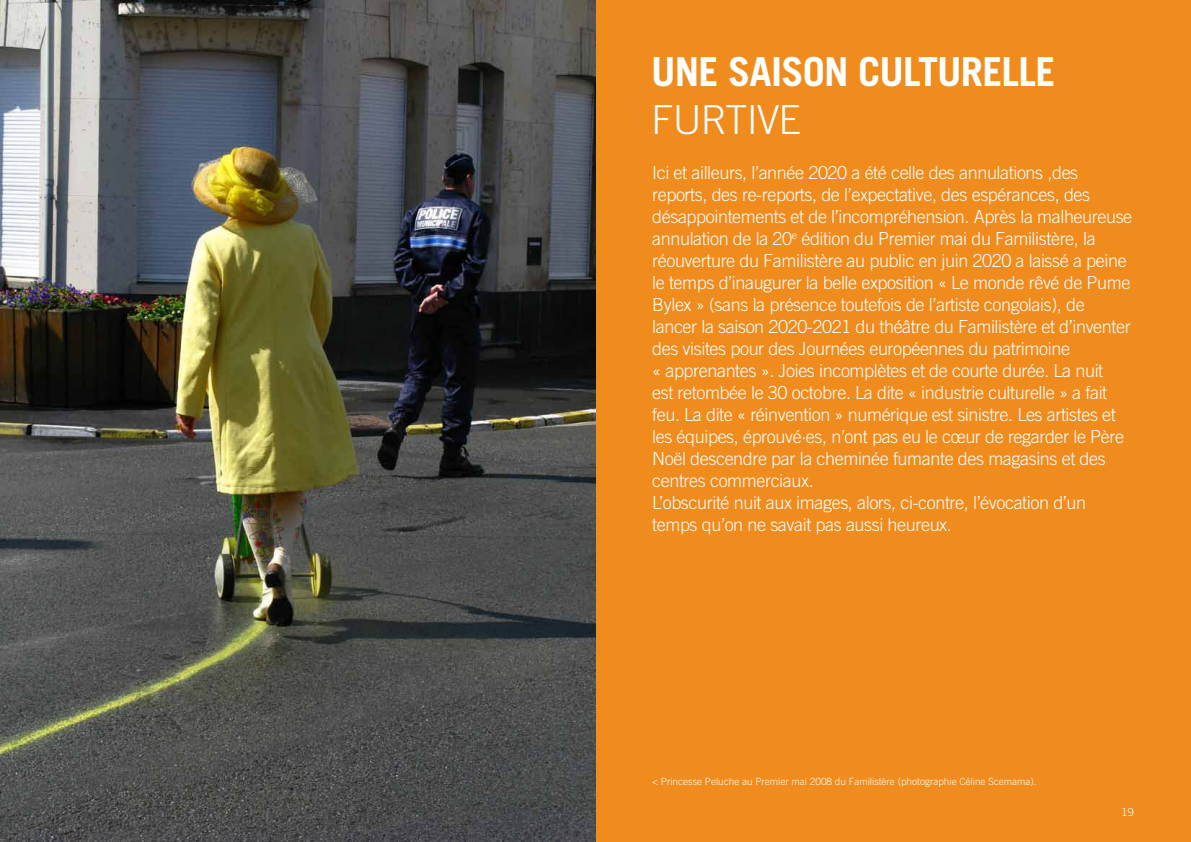
<style>
.page{position:relative;width:1191px;height:842px;background:#fff}
.page>*{position:absolute;margin:0;border:0;box-sizing:border-box;transform-origin:0 0}
.t1{font:700 40px "Trade Gothic LT Std";letter-spacing:-.02em;color:#fff}
.t2{font:300 40px "Trade Gothic LT Std";color:#fff}
.t3{font:300 18px/22px "Trade Gothic LT Std";letter-spacing:-.02em;color:#fff}
.t4{font:300 11px "Trade Gothic LT Std";color:#fff}
.t5{font:300 10px "Trade Gothic LT Std";color:#fff}
</style>
<div class="page">
<div style="left:595px;top:0;width:596px;height:842px;background:#f08b1d"></div>
<img style="left:0;top:0;width:595px;height:842px">
<h1 class="t1" style="left:651px;top:47px;width:406px">UNE SAISON CULTURELLE</h1>
<h1 class="t2" style="left:651px;top:96px;width:25px">fur</h1>
<h1 class="t2" style="left:725px;top:96px;width:77px">tive</h1>
<p class="t3" style="left:652px;top:161px;width:481px">Ici et ailleurs, l’année 2020 a été celle des annulations ,des reports, des re-reports, de l’expectative, des espérances, des désappointements et de l’incompréhension. Après la malheureuse annulation de la 20<sup>e</sup> édition du Premier mai du Familistère, la réouverture du Familistère au public en juin 2020 a laissé a peine le temps d’inaugurer la belle exposition « Le monde rêvé de Pume Bylex » (sans la présence toutefois de l’artiste congolais), de lancer la saison 2020-2021 du théâtre du Familistère et d’inventer des visites pour des Journées européennes du patrimoine<br>« apprenantes ». Joies incomplètes et de courte durée. La nuit<br>est retombée le 30 octobre. La dite « industrie culturelle » a fait feu. La dite « réinvention » numérique est sinistre. Les artistes et les équipes, éprouvé·es, n’ont pas eu le cœur de regarder le Père Noël descendre par la cheminée fumante des magasins et des centres commerciaux.<br>L’obscurité nuit aux images, alors, ci-contre, l’évocation d’un temps qu’on ne savait pas aussi heureux.</p>
<p class="t5" style="left:652px;top:775px;width:386px">&lt; Princesse Peluche au Premier mai 2008 du Familistère (photographie Céline Scemama).</p>
<p class="t4" style="left:1121px;top:805px;width:14px">19</p>
</div>
